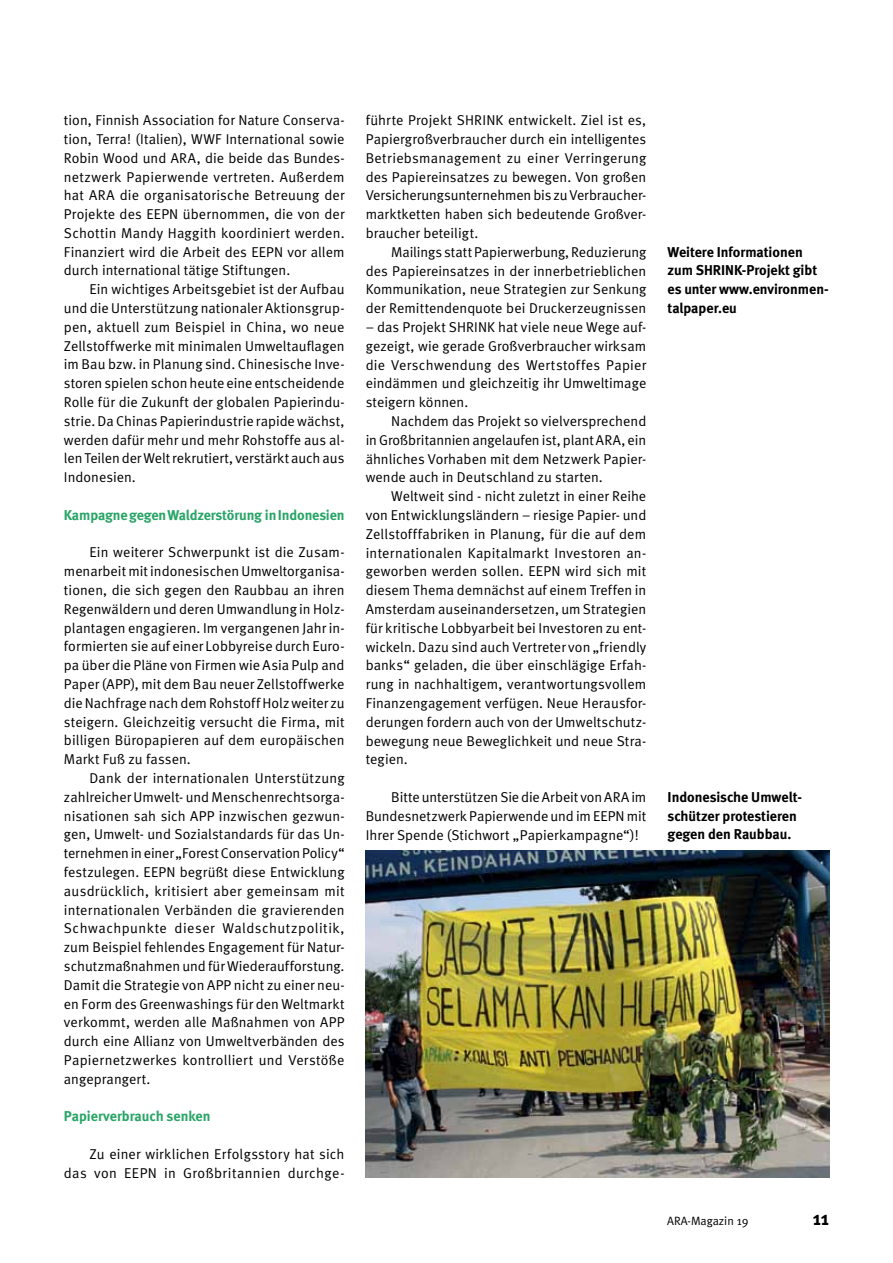
<style>
.page{position:relative;width:893px;height:1263px;background:#fff}
.page>*{position:absolute;margin:0;border:0;box-sizing:border-box;transform-origin:0 0}
.t1{font:700 19.5px "Meta";color:#000}
.t2{font:14.25px/18.8px "Meta Normal";letter-spacing:.005em;color:#000;text-align:justify}
.t3{font:700 14.25px/18.8px "Meta";color:#000}
.t4{font:14.25px/18.8px "Meta Normal";letter-spacing:.025em;color:#000;text-align:right}
.t5{font:700 14.25px "Meta";letter-spacing:-.01em;color:#29a567}
.t6{font:12px "Meta Normal";color:#000}
</style>
<div class="page">
<img style="left:366px;top:850px;width:463px;height:328px">
<p class="t2" style="left:64px;top:111px;width:282px">tion, Finnish Association for Nature Conserva&shy;tion, Terra! (Italien), WWF International sowie Robin Wood und ARA, die beide das Bundes&shy;netzwerk Papierwende vertreten. Außerdem hat ARA die organisatorische Betreuung der Projekte des EEPN übernommen, die von der Schottin Mandy Haggith koordiniert werden.<br>Finanziert wird die Arbeit des EEPN vor allem durch international tätige Stiftungen.</p>
<p class="t2" style="left:64px;top:280px;width:282px;text-indent:26px">Ein wichtiges Arbeitsgebiet ist der Aufbau und die Unterstützung nationaler Aktionsgrup&shy;pen, aktuell zum Beispiel in China, wo neue Zellstoffwerke mit minimalen Umweltauflagen im Bau bzw. in Planung sind. Chinesische Inve&shy;storen spielen schon heute eine entscheidende Rolle für die Zukunft der globalen Papierindu&shy;strie. Da Chinas Papierindustrie rapide wächst, werden dafür mehr und mehr Rohstoffe aus al&shy;len Teilen der Welt rekrutiert, verstärkt auch aus Indonesien.</p>
<p class="t5" style="left:64px;top:506px;width:282px">Kampagne gegen Waldzerstörung in Indonesien</p>
<p class="t2" style="left:64px;top:543px;width:282px;text-indent:26px">Ein weiterer Schwerpunkt ist die Zusam&shy;menarbeit mit indonesischen Umweltorganisa&shy;tionen, die sich gegen den Raubbau an ihren Regenwäldern und deren Umwandlung in Holz&shy;plantagen engagieren. Im vergangenen Jahr in&shy;formierten sie auf einer Lobbyreise durch Euro&shy;pa über die Pläne von Firmen wie Asia Pulp and Paper (APP), mit dem Bau neuer Zellstoffwerke die Nachfrage nach dem Rohstoff Holz weiter zu steigern. Gleichzeitig versucht die Firma, mit billigen Büropapieren auf dem europäischen Markt Fuß zu fassen.</p>
<p class="t2" style="left:64px;top:768px;width:282px;text-indent:26px">Dank der internationalen Unterstützung zahlreicher Umwelt- und Menschenrechtsorga&shy;nisationen sah sich APP inzwischen gezwun&shy;gen, Umwelt- und Sozialstandards für das Un&shy;ternehmen in einer „Forest Conservation Policy“ festzulegen. EEPN begrüßt diese Entwicklung ausdrücklich, kritisiert aber gemeinsam mit internationalen Verbänden die gravierenden Schwachpunkte dieser Waldschutzpolitik, zum Beispiel fehlendes Engagement für Natur&shy;schutzmaßnahmen und für Wiederaufforstung.<br>Damit die Strategie von APP nicht zu einer neu&shy;en Form des Greenwashings für den Weltmarkt verkommt, werden alle Maßnahmen von APP durch eine Allianz von Umweltverbänden des Papiernetzwerkes kontrolliert und Verstöße angeprangert.</p>
<p class="t5" style="left:64px;top:1108px;width:148px">Papierverbrauch senken</p>
<p class="t4" style="left:64px;top:1144px;width:282px">Zu einer wirklichen Erfolgsstory hat sich das von EEPN in Großbritannien durchge-</p>
<p class="t2" style="left:366px;top:111px;width:282px">führte Projekt SHRINK entwickelt. Ziel ist es, Papiergroßverbraucher durch ein intelligentes Betriebsmanagement zu einer Verringerung des Papiereinsatzes zu bewegen. Von großen Versicherungsunternehmen bis zu Verbraucher&shy;marktketten haben sich bedeutende Großver&shy;braucher beteiligt.</p>
<p class="t2" style="left:366px;top:242px;width:282px;text-indent:26px">Mailings statt Papierwerbung, Reduzierung des Papiereinsatzes in der innerbetrieblichen Kommunikation, neue Strategien zur Senkung der Remittendenquote bei Druckerzeugnissen</p>
<p class="t2" style="left:366px;top:317px;width:282px">– das Projekt SHRINK hat viele neue Wege auf&shy;gezeigt, wie gerade Großverbraucher wirksam die Verschwendung des Wertstoffes Papier eindämmen und gleichzeitig ihr Umweltimage steigern können.</p>
<p class="t2" style="left:366px;top:411px;width:282px;text-indent:26px">Nachdem das Projekt so vielversprechend in Großbritannien angelaufen ist, plant ARA, ein ähnliches Vorhaben mit dem Netzwerk Papier&shy;wende auch in Deutschland zu starten.</p>
<p class="t2" style="left:366px;top:487px;width:282px;text-indent:26px">Weltweit sind - nicht zuletzt in einer Reihe von Entwicklungsländern – riesige Papier- und Zellstofffabriken in Planung, für die auf dem internationalen Kapitalmarkt Investoren an&shy;geworben werden sollen. EEPN wird sich mit diesem Thema demnächst auf einem Treffen in Amsterdam auseinandersetzen, um Strategien für kritische Lobbyarbeit bei Investoren zu ent&shy;wickeln. Dazu sind auch Vertreter von „friendly banks“ geladen, die über einschlägige Erfah&shy;rung in nachhaltigem, verantwortungsvollem Finanzengagement verfügen. Neue Herausfor&shy;derungen fordern auch von der Umweltschutz&shy;bewegung neue Beweglichkeit und neue Stra&shy;tegien.</p>
<p class="t2" style="left:366px;top:787px;width:282px;text-indent:26px">Bitte unterstützen Sie die Arbeit von ARA im Bundesnetzwerk Papierwende und im EEPN mit Ihrer Spende (Stichwort „Papierkampagne“)!</p>
<p class="t3" style="left:668px;top:787px;width:136px">Indonesische Umwelt&shy;schützer protestieren gegen den Raubbau.</p>
<p class="t3" style="left:668px;top:242px;width:163px">Weitere Informationen zum SHRINK-Projekt gibt es unter www.environmen&shy;talpaper.eu</p>
<p class="t6" style="left:667px;top:1213px;width:83px">ARA-Magazin 19</p>
<h1 class="t1" style="left:813px;top:1207px;width:18px">11</h1>
</div>
